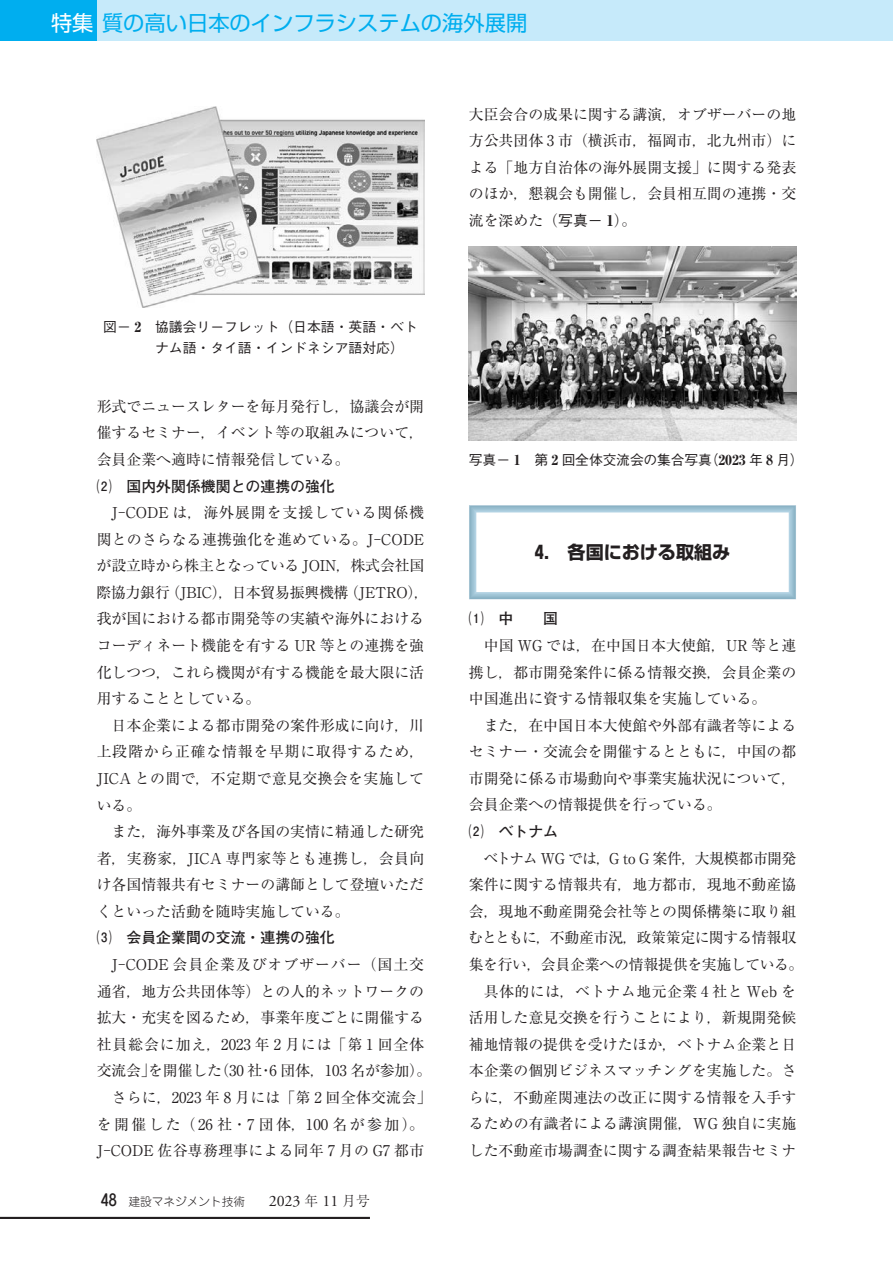
<style>
.page{position:relative;width:893px;height:1263px;background:#fff}
.page>*{position:absolute;margin:0;border:0;box-sizing:border-box;transform-origin:0 0}
.t1{font:21.3px "Shin Go Pr 6 N";color:#00aeef}
.大見出し_1__特集{font:700 18px "Shin Go Pr 6 N";color:#231f20}
.本文_14Q{font:14.85px/26.5px "Ryumin Pr 6 N";color:#231f20;text-align:justify}
.本文_14Q-2{font:14.85px/26.5px "Ryumin Pr 6 N";letter-spacing:.02em;color:#231f20}
.中見出し__1___太ゴ{font:700 14.85px "Futo Go B101 Pr 6 N";color:#231f20}
.キャプション{font:500 13.8px/20.2px "Gothic BBB Pr 6 N";color:#231f20}
.t2{font:300 11.7px "Jun 101 Pro";color:#231f20}
.s1{color:#fff}
.s2{font-family:"Ryumin Pr 6 N";font-weight:800}
.s3{font-family:"Jun 34 Pro";font-weight:500;font-size:15.9px}
.s4{font-family:"Adobe Garamond Pro";font-weight:400;font-size:15.9px}
.s5{font-family:"Ryumin Pr 6 N";font-size:13.8px}
.s6{font-family:"Gothic BBB Pr 6 N";font-weight:500}
.s7{font-weight:800}
</style>
<div class="page">
<div style="left:0;top:0;width:98px;height:40px;background:#00aeef"></div>
<div style="left:98px;top:0;width:795px;height:40px;background:#c6eafa"></div>
<svg style="left:469px;top:505px;width:327px;height:95px"></svg>
<img style="left:469px;top:246px;width:327px;height:194px">
<img style="left:97px;top:106px;width:327px;height:201px">
<hr style="left:0;top:1217px;width:370px;height:2px;background:#231f20">
<h1 class="t1" style="left:51px;top:6px;width:478px"><span class="s1">特集</span>質の高い日本のインフラシステムの海外展開</h1>
<p class="キャプション" style="left:155px;top:316px;width:264px;text-indent:-52px">図－ <span class="s2">2</span> 協議会リーフレット（日本語・英語・ベトナム語・タイ語・インドネシア語対応）</p>
<p class="本文_14Q" style="left:97px;top:392px;width:329px">形式でニュースレターを毎月発行し，協議会が開催するセミナー，イベント等の取組みについて，会員企業へ適時に情報発信している。</p>
<p class="中見出し__1___太ゴ" style="left:97px;top:474px;width:240px">⑵　国内外関係機関との連携の強化</p>
<p class="本文_14Q" style="left:96px;top:498px;width:334px;text-align:left;text-indent:15px">J-CODE は，海外展開を支援している関係機関とのさらなる連携強化を進めている。J-CODEが設立時から株主となっている JOIN，株式会社国際協力銀行（JBIC），日本貿易振興機構（JETRO），我が国における都市開発等の実績や海外におけるコーディネート機能を有する UR 等との連携を強化しつつ，これら機関が有する機能を最大限に活用することとしている。</p>
<p class="本文_14Q" style="left:97px;top:711px;width:329px;text-indent:15px">日本企業による都市開発の案件形成に向け，川上段階から正確な情報を早期に取得するため，JICA との間で，不定期で意見交換会を実施している。</p>
<p class="本文_14Q" style="left:97px;top:817px;width:329px;text-indent:15px">また，海外事業及び各国の実情に精通した研究者，実務家，JICA 専門家等とも連携し，会員向け各国情報共有セミナーの講師として登壇いただくといった活動を随時実施している。</p>
<p class="中見出し__1___太ゴ" style="left:97px;top:926px;width:240px">⑶　会員企業間の交流・連携の強化</p>
<p class="本文_14Q" style="left:97px;top:950px;width:336px;text-align:center">J-CODE 会員企業及びオブザーバー（国土交<br>通省，地方公共団体等）との人的ネットワークの拡大・充実を図るため，事業年度ごとに開催する社員総会に加え，2023 年 2 月には「第 1 回全体交流会」を開催した（30 社・6 団体，103 名が参加）。</p>
<p class="本文_14Q-2" style="left:97px;top:1083px;width:336px;text-indent:15px">さらに，2023 年 8 月には「第 2 回全体交流会」を開催した（26 社・7 団体，100 名が参加）。<br>J-CODE 佐谷専務理事による同年 7 月の G7 都市</p>
<p class="t2" style="left:101px;top:1192px;width:270px"><span class="s3">48</span> 建設マネジメント技術　　<span class="s4">2023</span> <span class="s5">年</span> <span class="s4">11</span> <span class="s5">月号</span></p>
<p class="本文_14Q" style="left:469px;top:100px;width:329px">大臣会合の成果に関する講演，オブザーバーの地方公共団体 3 市（横浜市，福岡市，北九州市）による「地方自治体の海外展開支援」に関する発表のほか，懇親会も開催し，会員相互間の連携・交流を深めた（<span class="s6">写真－</span> <span class="s7">1</span>）。</p>
<p class="キャプション" style="left:469px;top:449px;width:336px">写真－ <span class="s2">1</span>　第 <span class="s2">2</span> 回全体交流会の集合写真（<span class="s2">2023</span> 年 <span class="s2">8</span> 月）</p>
<p class="大見出し_1__特集" style="left:535px;top:538px;width:197px">4.　各国における取組み</p>
<p class="中見出し__1___太ゴ" style="left:469px;top:607px;width:91px">⑴　中　　国</p>
<p class="本文_14Q" style="left:469px;top:631px;width:329px;text-indent:15px">中国 WG では，在中国日本大使館，UR 等と連携し，都市開発案件に係る情報交換，会員企業の中国進出に資する情報収集を実施している。</p>
<p class="本文_14Q" style="left:469px;top:711px;width:329px;text-indent:15px">また，在中国日本大使館や外部有識者等によるセミナー・交流会を開催するとともに，中国の都市開発に係る市場動向や事業実施状況について，会員企業への情報提供を行っている。</p>
<p class="中見出し__1___太ゴ" style="left:469px;top:819px;width:91px">⑵　ベトナム</p>
<p class="本文_14Q" style="left:468px;top:844px;width:337px;text-align:center">ベトナム WG では，G to G 案件，大規模都市開発<br>案件に関する情報共有，地方都市，現地不動産協会，現地不動産開発会社等との関係構築に取り組むとともに，不動産市況，政策策定に関する情報収集を行い，会員企業への情報提供を実施している。</p>
<p class="本文_14Q" style="left:469px;top:977px;width:329px;text-indent:15px">具体的には，ベトナム地元企業 4 社と Web を活用した意見交換を行うことにより，新規開発候補地情報の提供を受けたほか，ベトナム企業と日本企業の個別ビジネスマッチングを実施した。さらに，不動産関連法の改正に関する情報を入手するための有識者による講演開催，WG 独自に実施した不動産市場調査に関する調査結果報告セミナ</p>
</div>
